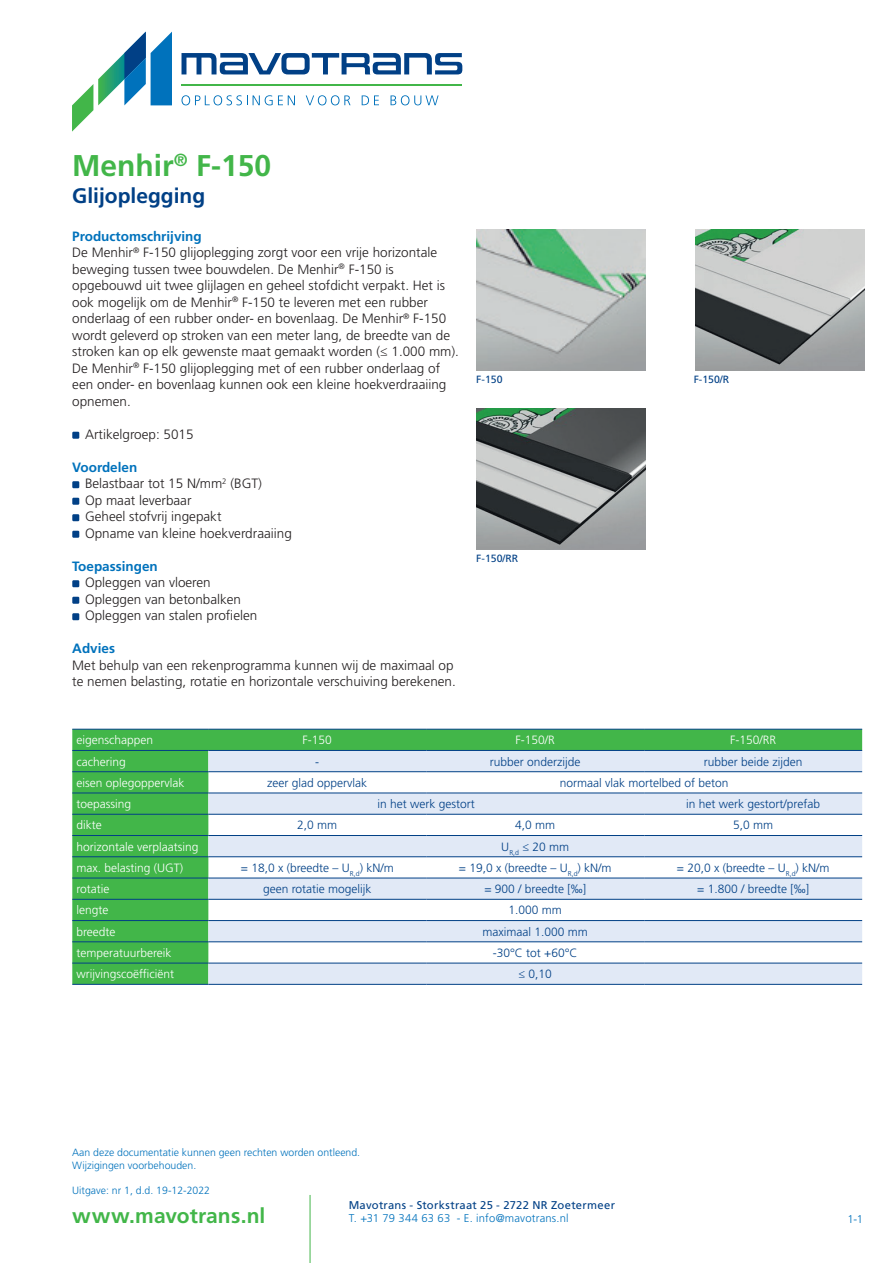
<style>
.page{position:relative;width:893px;height:1263px;background:#fff}
.page>*{position:absolute;margin:0;border:0;box-sizing:border-box;transform-origin:0 0}
.t1{font:700 30px "Frutiger LT Std";color:#42b649}
.t2{font:700 21px "Frutiger LT Std";letter-spacing:.005em;color:#42b649}
.t3{font:700 21px "Frutiger LT Std";color:#014086}
.t4{font:300 13.5px/16.5px "Frutiger LT Std";color:#231f20}
.t5{font:700 13.5px "Frutiger LT Std";color:#0072bc}
.t6{font:300 12px "Frutiger LT Std";color:#014086}
.t7{font:300 12px "Frutiger LT Std";color:#fff}
.t8{font:11.25px "Frutiger LT Std";letter-spacing:.025em;color:#014086}
.t9{font:300 11.25px "Frutiger LT Std";letter-spacing:.015em;color:#0072bc}
.t10{font:300 10.5px/12.6px "Frutiger LT Std";color:#0072bc}
.t11{font:10.5px "Frutiger LT Std";color:#014086}
.s1{font-weight:700;color:#0072bc}
</style>
<div class="page">
<hr style="left:310px;top:1195px;width:1px;height:68px;background:#42b649">
<svg style="left:72px;top:32px;width:100px;height:100px"></svg>
<svg style="left:181px;top:53px;width:281px;height:21px"></svg>
<hr style="left:181px;top:84px;width:281px;height:2px;background:#42b649">
<svg style="left:181px;top:95px;width:114px;height:10px"></svg>
<svg style="left:306px;top:95px;width:45px;height:10px"></svg>
<svg style="left:362px;top:95px;width:17px;height:10px"></svg>
<svg style="left:391px;top:95px;width:48px;height:10px"></svg>
<div style="left:72px;top:432px;width:7px;height:7px;background:#014086"></div>
<div style="left:72px;top:481px;width:7px;height:7px;background:#014086"></div>
<div style="left:72px;top:498px;width:7px;height:7px;background:#014086"></div>
<div style="left:72px;top:514px;width:7px;height:7px;background:#014086"></div>
<div style="left:72px;top:531px;width:7px;height:7px;background:#014086"></div>
<div style="left:72px;top:580px;width:7px;height:7px;background:#014086"></div>
<div style="left:72px;top:597px;width:7px;height:7px;background:#014086"></div>
<div style="left:72px;top:613px;width:7px;height:7px;background:#014086"></div>
<div style="left:72px;top:730px;width:790px;height:254px;background:#42b649"></div>
<svg style="left:208px;top:751px;width:654px;height:233px;fill:#e1e9f6"></svg>
<hr style="left:72px;top:750px;width:136px;height:1px;background:#014086">
<hr style="left:72px;top:771px;width:136px;height:1px;background:#014086">
<hr style="left:72px;top:793px;width:136px;height:1px;background:#014086">
<hr style="left:72px;top:814px;width:136px;height:1px;background:#014086">
<hr style="left:72px;top:835px;width:136px;height:1px;background:#014086">
<hr style="left:72px;top:856px;width:136px;height:1px;background:#014086">
<hr style="left:72px;top:878px;width:136px;height:1px;background:#014086">
<hr style="left:72px;top:899px;width:136px;height:1px;background:#014086">
<hr style="left:72px;top:920px;width:136px;height:1px;background:#014086">
<hr style="left:72px;top:941px;width:136px;height:1px;background:#014086">
<hr style="left:72px;top:963px;width:136px;height:1px;background:#014086">
<hr style="left:72px;top:984px;width:136px;height:1px;background:#014086">
<hr style="left:426px;top:771px;width:218px;height:1px;background:#014086">
<hr style="left:644px;top:771px;width:218px;height:1px;background:#014086">
<hr style="left:208px;top:793px;width:218px;height:1px;background:#014086">
<hr style="left:426px;top:793px;width:218px;height:1px;background:#014086">
<hr style="left:208px;top:814px;width:218px;height:1px;background:#014086">
<hr style="left:426px;top:814px;width:218px;height:1px;background:#014086">
<hr style="left:644px;top:793px;width:218px;height:1px;background:#014086">
<hr style="left:644px;top:814px;width:218px;height:1px;background:#014086">
<hr style="left:208px;top:835px;width:218px;height:1px;background:#014086">
<hr style="left:426px;top:835px;width:218px;height:1px;background:#014086">
<hr style="left:644px;top:835px;width:218px;height:1px;background:#014086">
<hr style="left:208px;top:856px;width:218px;height:1px;background:#014086">
<hr style="left:426px;top:856px;width:218px;height:1px;background:#014086">
<hr style="left:644px;top:856px;width:218px;height:1px;background:#014086">
<hr style="left:208px;top:878px;width:218px;height:1px;background:#014086">
<hr style="left:426px;top:878px;width:218px;height:1px;background:#014086">
<hr style="left:644px;top:878px;width:218px;height:1px;background:#014086">
<hr style="left:208px;top:729px;width:218px;height:1px;background:#014086">
<hr style="left:426px;top:729px;width:218px;height:1px;background:#014086">
<hr style="left:644px;top:729px;width:218px;height:1px;background:#014086">
<hr style="left:208px;top:899px;width:218px;height:1px;background:#014086">
<hr style="left:426px;top:899px;width:218px;height:1px;background:#014086">
<hr style="left:644px;top:899px;width:218px;height:1px;background:#014086">
<hr style="left:72px;top:729px;width:136px;height:1px;background:#014086">
<hr style="left:208px;top:750px;width:218px;height:1px;background:#014086">
<hr style="left:426px;top:750px;width:218px;height:1px;background:#014086">
<hr style="left:644px;top:750px;width:218px;height:1px;background:#014086">
<hr style="left:208px;top:771px;width:218px;height:1px;background:#014086">
<hr style="left:208px;top:920px;width:218px;height:1px;background:#014086">
<hr style="left:426px;top:920px;width:218px;height:1px;background:#014086">
<hr style="left:644px;top:920px;width:218px;height:1px;background:#014086">
<hr style="left:208px;top:941px;width:218px;height:1px;background:#014086">
<hr style="left:426px;top:941px;width:218px;height:1px;background:#014086">
<hr style="left:644px;top:941px;width:218px;height:1px;background:#014086">
<hr style="left:208px;top:963px;width:218px;height:1px;background:#014086">
<hr style="left:426px;top:963px;width:218px;height:1px;background:#014086">
<hr style="left:644px;top:963px;width:218px;height:1px;background:#014086">
<hr style="left:208px;top:984px;width:218px;height:1px;background:#014086">
<hr style="left:426px;top:984px;width:218px;height:1px;background:#014086">
<hr style="left:644px;top:984px;width:218px;height:1px;background:#014086">
<img style="left:476px;top:230px;width:170px;height:141px">
<img style="left:695px;top:230px;width:170px;height:141px">
<img style="left:476px;top:408px;width:170px;height:141px">
<h1 class="t1" style="left:72px;top:148px;width:201px">Menhir<sup>®</sup> F-150</h1>
<h2 class="t3" style="left:72px;top:183px;width:135px">Glijoplegging</h2>
<p class="t4" style="left:72px;top:228px;width:388px"><span class="s1">Productomschrijving<br></span>De Menhir<sup>®</sup> F-150 glijoplegging zorgt voor een vrije horizontale beweging tussen twee bouwdelen. De Menhir<sup>®</sup> F-150 is opgebouwd uit twee glijlagen en geheel stofdicht verpakt. Het is ook mogelijk om de Menhir<sup>®</sup> F-150 te leveren met een rubber onderlaag of een rubber onder- en bovenlaag. De Menhir<sup>®</sup> F-150 wordt geleverd op stroken van een meter lang, de breedte van de stroken kan op elk gewenste maat gemaakt worden (≤ 1.000 mm).<br>De Menhir<sup>®</sup> F-150 glijoplegging met of een rubber onderlaag of een onder- en bovenlaag kunnen ook een kleine hoekverdraaiing opnemen.</p>
<p class="t4" style="left:85px;top:426px;width:110px">Artikelgroep: 5015</p>
<p class="t4" style="left:85px;top:459px;width:208px;text-indent:-13px"><span class="s1">Voordelen<br></span>Belastbaar tot 15 N/mm<sup>2</sup> (BGT)<br>Op maat leverbaar<br>Geheel stofvrij ingepakt<br>Opname van kleine hoekverdraaiing</p>
<p class="t5" style="left:72px;top:558px;width:87px">Toepassingen</p>
<p class="t4" style="left:85px;top:574px;width:174px">Opleggen van vloeren<br>Opleggen van betonbalken<br>Opleggen van stalen profielen</p>
<p class="t5" style="left:72px;top:641px;width:44px">Advies</p>
<p class="t4" style="left:72px;top:657px;width:385px">Met behulp van een rekenprogramma kunnen wij de maximaal op te nemen belasting, rotatie en horizontale verschuiving berekenen.</p>
<p class="t11" style="left:476px;top:374px;width:28px">F-150</p>
<p class="t11" style="left:694px;top:374px;width:37px">F-150/R</p>
<p class="t11" style="left:476px;top:552px;width:44px">F-150/RR</p>
<p class="t7" style="left:77px;top:733px;width:78px">eigenschappen</p>
<p class="t7" style="left:303px;top:733px;width:31px">F-150</p>
<p class="t7" style="left:516px;top:733px;width:41px">F-150/R</p>
<p class="t7" style="left:730px;top:733px;width:48px">F-150/RR</p>
<p class="t7" style="left:77px;top:755px;width:51px">cachering</p>
<p class="t6" style="left:315px;top:755px;width:5px">-</p>
<p class="t6" style="left:490px;top:755px;width:92px">rubber onderzijde</p>
<p class="t6" style="left:704px;top:755px;width:100px">rubber beide zijden</p>
<p class="t7" style="left:77px;top:776px;width:110px">eisen oplegoppervlak</p>
<p class="t6" style="left:267px;top:776px;width:102px">zeer glad oppervlak</p>
<p class="t6" style="left:560px;top:776px;width:170px">normaal vlak mortelbed of beton</p>
<p class="t7" style="left:77px;top:797px;width:56px">toepassing</p>
<p class="t6" style="left:378px;top:797px;width:99px">in het werk gestort</p>
<p class="t6" style="left:686px;top:797px;width:135px">in het werk gestort/prefab</p>
<p class="t7" style="left:77px;top:818px;width:27px">dikte</p>
<p class="t6" style="left:297px;top:818px;width:42px">2,0 mm</p>
<p class="t6" style="left:515px;top:818px;width:42px">4,0 mm</p>
<p class="t6" style="left:733px;top:818px;width:42px">5,0 mm</p>
<p class="t7" style="left:76px;top:840px;width:124px">horizontale verplaatsing</p>
<p class="t6" style="left:501px;top:840px;width:69px">U<sub>R,d</sub> ≤ 20 mm</p>
<p class="t7" style="left:77px;top:861px;width:108px">max. belasting (UGT)</p>
<p class="t6" style="left:241px;top:861px;width:154px">= 18,0 x (breedte – U<sub>R,d</sub>) kN/m</p>
<p class="t6" style="left:459px;top:861px;width:154px">= 19,0 x (breedte – U<sub>R,d</sub>) kN/m</p>
<p class="t6" style="left:677px;top:861px;width:154px">= 20,0 x (breedte – U<sub>R,d</sub>) kN/m</p>
<p class="t7" style="left:77px;top:882px;width:35px">rotatie</p>
<p class="t6" style="left:263px;top:882px;width:110px">geen rotatie mogelijk</p>
<p class="t6" style="left:484px;top:882px;width:103px">= 900 / breedte [‰]</p>
<p class="t6" style="left:697px;top:882px;width:113px">= 1.800 / breedte [‰]</p>
<p class="t7" style="left:77px;top:903px;width:34px">lengte</p>
<p class="t6" style="left:509px;top:903px;width:55px">1.000 mm</p>
<p class="t7" style="left:77px;top:925px;width:41px">breedte</p>
<p class="t6" style="left:483px;top:925px;width:107px">maximaal 1.000 mm</p>
<p class="t7" style="left:77px;top:946px;width:97px">temperatuurbereik</p>
<p class="t6" style="left:493px;top:946px;width:86px">-30°C tot +60°C</p>
<p class="t7" style="left:77px;top:967px;width:99px">wrijvingscoëfficiënt</p>
<p class="t6" style="left:518px;top:967px;width:35px">≤ 0,10</p>
<p class="t10" style="left:72px;top:1146px;width:289px">Aan deze documentatie kunnen geen rechten worden ontleend.<br>Wijzigingen voorbehouden.</p>
<p class="t10" style="left:72px;top:1184px;width:139px">Uitgave: nr 1, d.d. 19-12-2022</p>
<p class="t8" style="left:349px;top:1198px;width:268px">Mavotrans - Storkstraat 25 - 2722 NR Zoetermeer</p>
<h2 class="t2" style="left:72px;top:1203px;width:195px">www.mavotrans.nl</h2>
<p class="t9" style="left:349px;top:1212px;width:222px">T. +31 79 344 63 63 - E. info@mavotrans.nl</p>
<p class="t9" style="left:847px;top:1212px;width:17px">1-1</p>
</div>
